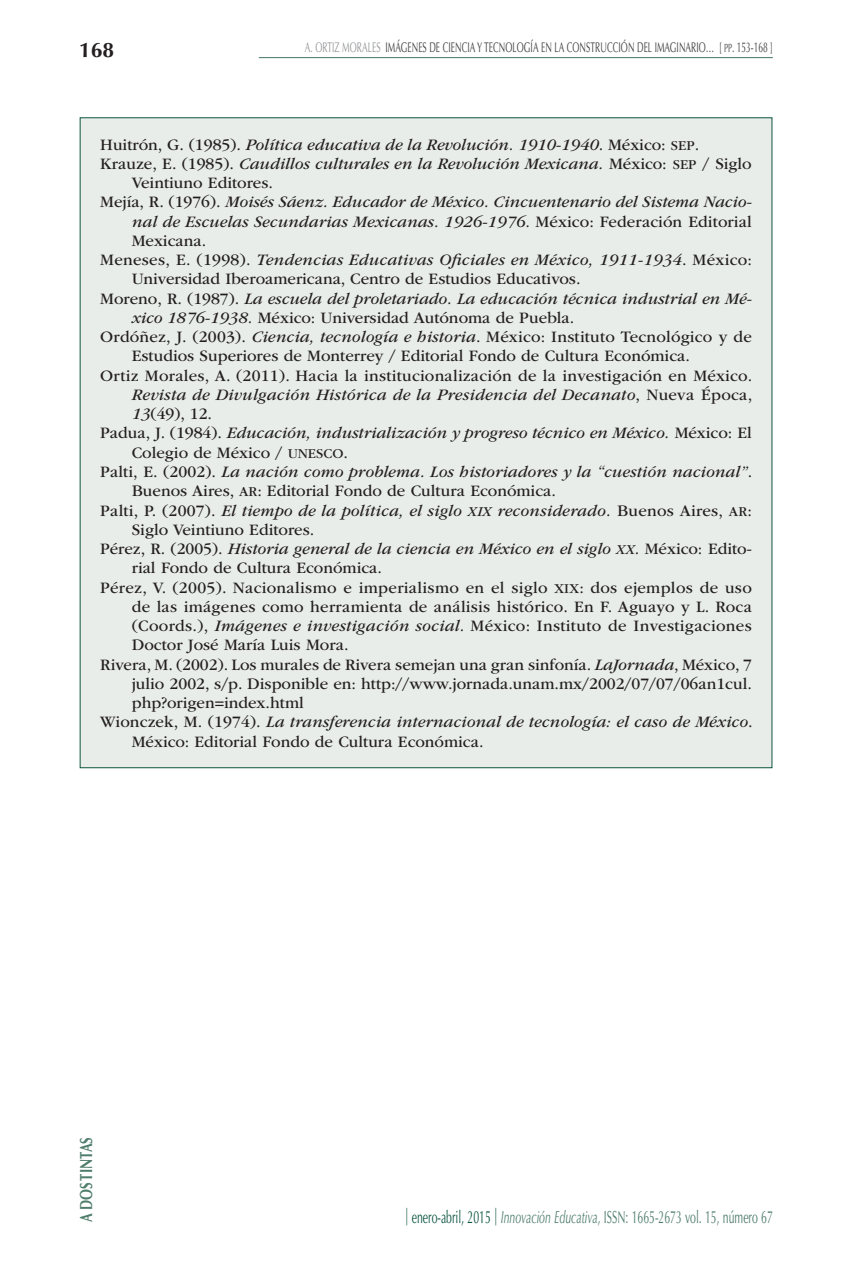
<style>
.page{position:relative;width:867px;height:1264px;background:#fff}
.page>*{position:absolute;margin:0;border:0;box-sizing:border-box;transform-origin:0 0}
.t1{font:700 21px "Optima LT Std";color:#231f20}
.t2{font:17.5px "Optima LT Std";color:#4f7d6c;scale:.6 1}
.t3{font:700 17.5px "Optima LT Std";letter-spacing:-.005em;color:#4f7d6c;scale:.75 1}
.t4{font:italic 16.62px "ITC Garamond Std";letter-spacing:.005em;color:#231f20}
.t5{font:16.62px "ITC Garamond Std";color:#231f20}
.t6{font:16.62px "ITC Garamond Std";letter-spacing:.02em;color:#231f20}
.t7{font:14px "Optima LT Std";letter-spacing:.01em;color:#3e3e3f;scale:.6 1}
.s1{color:#939598}
.s2{font-family:"Optima LT Std SC850";font-size:11.9px}
.s3{font-style:normal}
.s4{font-family:"ITC Garamond Std Bk SC850";font-style:normal;font-size:14.17px}
.s5{font-style:italic}
.s6{font-family:"ITC Garamond Std Bk SC850";font-size:14.17px}
.s7{font-family:"ITC Garamond Std Bk Ita SC850";font-style:normal;font-size:14.17px}
.s8{font-family:"ITC Garamond Std Bk Ita SC850";font-style:normal}
.s9{font-family:"ITC Garamond Std Bk Ita SC850"}
.s10{color:#0d5540}
</style>
<div class="page">
<hr style="left:259px;top:57px;width:513px;height:1px;background:#447563">
<div style="left:80px;top:117px;width:692px;height:651px;background:#e9edea"></div>
<p class="t1" style="left:79px;top:37px;width:37px">168</p>
<p class="t7" style="left:305px;top:39px;width:781px"><span class="s1">A. ORTIZ MORALES</span> IMÁGENES DE CIENCIA Y TECNOLOGÍA EN LA CONSTRUCCIÓN DEL IMAGINARIO… [ <span class="s2">pp</span>. 153-168 ]</p>
<p class="t4" style="left:100px;top:135px;width:600px"><span class="s3">Huitrón, G. (1985).</span> Política educativa de la Revolución. 1910-1940<span class="s3">. México:</span> <span class="s4">SEP</span><span class="s3">.</span></p>
<p class="t4" style="left:100px;top:154px;width:653px"><span class="s3">Krauze, E. (1985).</span> Caudillos culturales en la Revolución Mexicana. <span class="s3">México:</span> <span class="s4">SEP</span> <span class="s3">/ Siglo</span></p>
<p class="t5" style="left:132px;top:174px;width:143px">Veintiuno Editores.</p>
<p class="t4" style="left:100px;top:193px;width:653px"><span class="s3">Mejía, R. (1976).</span> Moisés Sáenz. Educador de México. Cincuentenario del Sistema Nacio-</p>
<p class="t4" style="left:132px;top:212px;width:621px">nal de Escuelas Secundarias Mexicanas. 1926-1976. <span class="s3">México: Federación Editorial</span></p>
<p class="t5" style="left:132px;top:231px;width:76px">Mexicana.</p>
<p class="t4" style="left:100px;top:251px;width:653px"><span class="s3">Meneses, E. (1998).</span> Tendencias Educativas Oficiales en México, 1911-1934<span class="s3">. México:</span></p>
<p class="t5" style="left:132px;top:270px;width:450px">Universidad Iberoamericana, Centro de Estudios Educativos.</p>
<p class="t4" style="left:100px;top:289px;width:653px"><span class="s3">Moreno, R. (1987).</span> La escuela del proletariado. La educación técnica industrial en Mé-</p>
<p class="t5" style="left:132px;top:308px;width:444px"><span class="s5">xico 1876-1938.</span> México: Universidad Autónoma de Puebla.</p>
<p class="t5" style="left:100px;top:328px;width:653px">Ordóñez, J. (2003). <span class="s5">Ciencia, tecnología e historia</span>. México: Instituto Tecnológico y de</p>
<p class="t5" style="left:132px;top:347px;width:559px">Estudios Superiores de Monterrey / Editorial Fondo de Cultura Económica.</p>
<p class="t5" style="left:100px;top:366px;width:653px">Ortiz Morales, A. (2011). Hacia la institucionalización de la investigación en México.</p>
<p class="t4" style="left:132px;top:385px;width:622px">Revista de Divulgación Histórica de la Presidencia del Decanato<span class="s3">, Nueva Época,</span></p>
<p class="t5" style="left:132px;top:405px;width:82px"><span class="s5">13</span>(49), 12.</p>
<p class="t4" style="left:100px;top:424px;width:653px"><span class="s3">Padua, J. (1984).</span> Educación, industrialización y progreso técnico en México. <span class="s3">México: El</span></p>
<p class="t5" style="left:132px;top:443px;width:218px">Colegio de México / <span class="s6">UNESCO</span>.</p>
<p class="t4" style="left:100px;top:462px;width:653px"><span class="s3">Palti, E. (2002).</span> La nación como problema. Los historiadores y la “cuestión nacional”<span class="s3">.</span></p>
<p class="t5" style="left:132px;top:482px;width:425px">Buenos Aires, <span class="s6">AR</span>: Editorial Fondo de Cultura Económica.</p>
<p class="t4" style="left:100px;top:501px;width:653px"><span class="s3">Palti, P. (2007).</span> El tiempo de la política, el siglo <span class="s7">xix</span> reconsiderado. <span class="s3">Buenos Aires,</span> <span class="s4">AR</span><span class="s3">:</span></p>
<p class="t5" style="left:132px;top:520px;width:184px">Siglo Veintiuno Editores.</p>
<p class="t4" style="left:100px;top:539px;width:653px"><span class="s3">Pérez, R. (2005).</span> Historia general de la ciencia en México en el siglo <span class="s7">xx</span><span class="s8">.</span> <span class="s3">México: Edito-</span></p>
<p class="t5" style="left:132px;top:559px;width:252px">rial Fondo de Cultura Económica.</p>
<p class="t6" style="left:100px;top:578px;width:653px">Pérez, V. (2005). Nacionalismo e imperialismo en el siglo <span class="s6">XIX</span>: dos ejemplos de uso</p>
<p class="t5" style="left:132px;top:597px;width:621px">de las imágenes como herramienta de análisis histórico. En F. Aguayo y L. Roca</p>
<p class="t6" style="left:132px;top:616px;width:621px">(Coords.), <span class="s5">Imágenes e investigación social</span><span class="s9">.</span> México: Instituto de Investigaciones</p>
<p class="t5" style="left:132px;top:636px;width:218px">Doctor José María Luis Mora.</p>
<p class="t5" style="left:100px;top:655px;width:653px">Rivera, M. (2002). Los murales de Rivera semejan una gran sinfonía. <span class="s5">LaJornada</span>, México, 7</p>
<p class="t5" style="left:132px;top:674px;width:621px">julio 2002, s/p. Disponible en: http://www.jornada.unam.mx/2002/07/07/06an1cul.</p>
<p class="t5" style="left:132px;top:693px;width:173px">php?origen=index.html</p>
<p class="t4" style="left:100px;top:713px;width:654px"><span class="s3">Wionczek, M. (1974).</span> La transferencia internacional de tecnología: el caso de México<span class="s3">.</span></p>
<p class="t5" style="left:132px;top:732px;width:353px">México: Editorial Fondo de Cultura Económica.</p>
<p class="t3" style="left:76px;top:1222px;width:115px;rotate:-90deg">A DOS TINTAS</p>
<p class="t2" style="left:405px;top:1206px;width:614px"><span class="s10">| enero-abril, 2015 |</span> <span class="s5">Innovación Educativa</span>, ISSN: 1665-2673 vol. 15, número 67</p>
</div>
